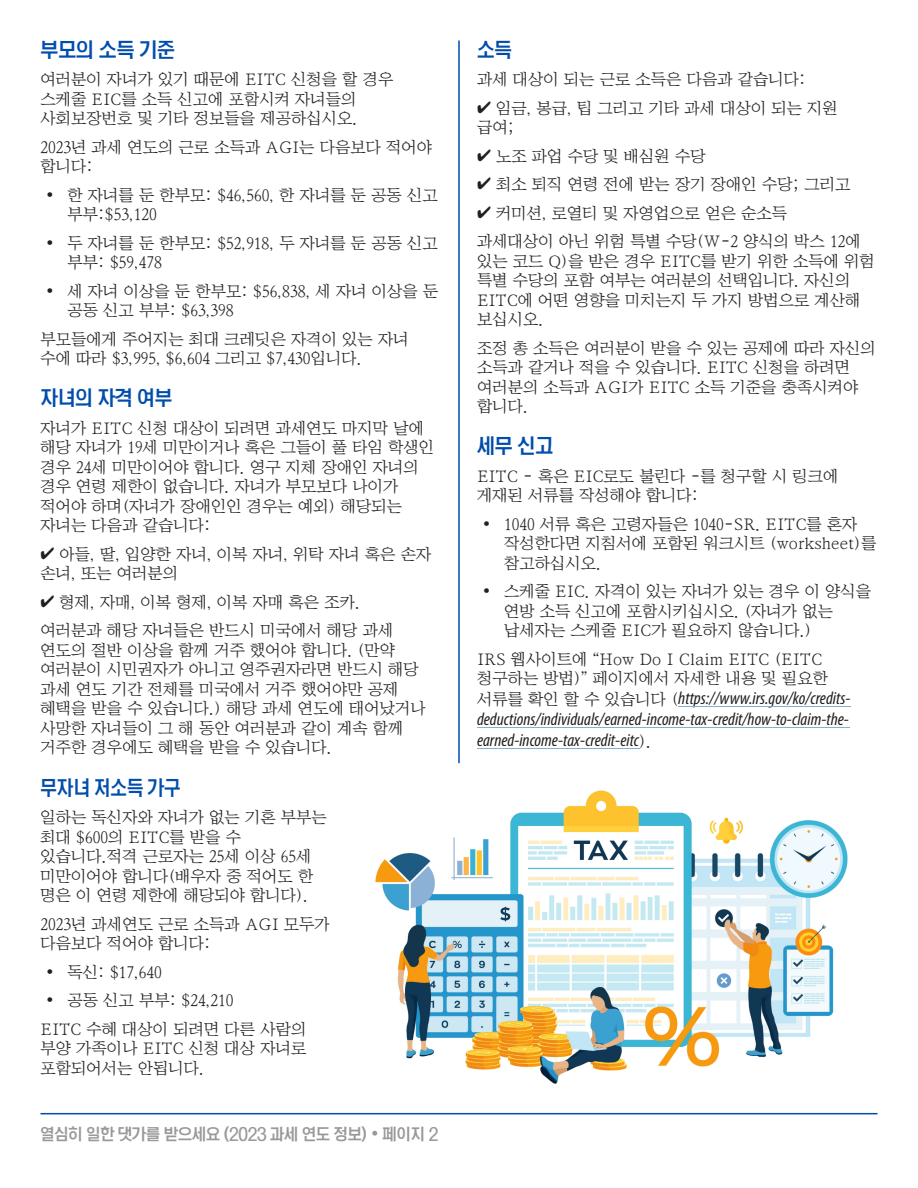
<style>
.page{position:relative;width:918px;height:1188px;background:#fff}
.page>*{position:absolute;margin:0;border:0;box-sizing:border-box;transform-origin:0 0}
.t1{font:21px "San St L";color:#004dac}
.t2{font:21px "San St L";color:#004dac;scale:.92 1}
.t3{font:italic condensed 18px/21px "Myriad Pro";color:#231f20;text-align:justify}
.t4{font:16.5px/19.5px "San Ns M";color:#231f20}
.t5{font:16.5px "San St L";color:#999}
.s1{font-family:"Times"}
.s2{font-family:"Gotham";font-weight:700}
.s3{font-family:"San Ns M";font-style:normal;font-stretch:normal;font-size:16.5px}
</style>
<div class="page">
<hr style="left:40px;top:1113px;width:838px;height:1px;background:#004dac">
<hr style="left:678px;top:706px;width:173px;height:1px;background:#80b1d2">
<hr style="left:477px;top:727px;width:372px;height:1px;background:#80b1d2">
<hr style="left:477px;top:748px;width:162px;height:1px;background:#80b1d2">
<hr style="left:458px;top:40px;width:2px;height:723px;background:#004dac">
<img style="left:375px;top:790px;width:473px;height:294px">
<p class="t1" style="left:40px;top:39px;width:136px">부모의 소득 기준</p>
<p class="t4" style="left:40px;top:69px;width:354px">여러분이 자녀가 있기 때문에 EITC 신청을 할 경우 스케줄 EIC를 소득 신고에 포함시켜 자녀들의 사회보장번호 및 기타 정보들을 제공하십시오.</p>
<p class="t4" style="left:40px;top:137px;width:393px">2023년 과세 연도의 근로 소득과 AGI는 다음보다 적어야 합니다:</p>
<p class="t4" style="left:68px;top:185px;width:372px;text-indent:-20px"><span class="s1">•</span> 한 자녀를 둔 한부모: $46,560, 한 자녀를 둔 공동 신고 부부:$53,120</p>
<p class="t4" style="left:68px;top:233px;width:372px;text-indent:-20px"><span class="s1">•</span> 두 자녀를 둔 한부모: $52,918, 두 자녀를 둔 공동 신고 부부: $59,478</p>
<p class="t4" style="left:68px;top:281px;width:372px;text-indent:-20px"><span class="s1">•</span> 세 자녀 이상을 둔 한부모: $56,838, 세 자녀 이상을 둔 공동 신고 부부: $63,398</p>
<p class="t4" style="left:40px;top:329px;width:370px">부모들에게 주어지는 최대 크레딧은 자격이 있는 자녀 수에 따라 $3,995, $6,604 그리고 $7,430입니다.</p>
<p class="t1" style="left:40px;top:388px;width:133px">자녀의 자격 여부</p>
<p class="t4" style="left:40px;top:418px;width:395px">자녀가 EITC 신청 대상이 되려면 과세연도 마지막 날에 해당 자녀가 19세 미만이거나 혹은 그들이 풀 타임 학생인 경우 24세 미만이어야 합니다. 영구 지체 장애인 자녀의 경우 연령 제한이 없습니다. 자녀가 부모보다 나이가 적어야 하며(자녀가 장애인인 경우는 예외) 해당되는 자녀는 다음과 같습니다:</p>
<p class="t4" style="left:40px;top:544px;width:392px">✔ 아들, 딸, 입양한 자녀, 이복 자녀, 위탁 자녀 혹은 손자 손녀, 또는 여러분의</p>
<p class="t4" style="left:40px;top:588px;width:354px;line-height:28.5px">✔ 형제, 자매, 이복 형제, 이복 자매 혹은 조카. 여러분과 해당 자녀들은 반드시 미국에서 해당 과세</p>
<p class="t4" style="left:40px;top:640px;width:387px">연도의 절반 이상을 함께 거주 했어야 합니다. (만약 여러분이 시민권자가 아니고 영주권자라면 반드시 해당 과세 연도 기간 전체를 미국에서 거주 했어야만 공제 혜택을 받을 수 있습니다.) 해당 과세 연도에 태어났거나 사망한 자녀들이 그 해 동안 여러분과 같이 계속 함께 거주한 경우에도 혜택을 받을 수 있습니다.</p>
<p class="t2" style="left:41px;top:777px;width:154px">무자녀 저소득 가구</p>
<p class="t4" style="left:40px;top:808px;width:288px">일하는 독신자와 자녀가 없는 기혼 부부는 최대 $600의 EITC를 받을 수 있습니다.적격 근로자는 25세 이상 65세 미만이어야 합니다(배우자 중 적어도 한 명은 이 연령 제한에 해당되야 합니다).</p>
<p class="t4" style="left:40px;top:914px;width:291px">2023년 과세연도 근로 소득과 AGI 모두가 다음보다 적어야 합니다:</p>
<p class="t4" style="left:47px;top:962px;width:116px"><span class="s1">•</span> 독신: $17,640</p>
<p class="t4" style="left:40px;top:986px;width:267px;line-height:28.5px;text-indent:7px"><span class="s1">•</span> 공동 신고 부부: $24,210<br>EITC 수혜 대상이 되려면 다른 사람의</p>
<p class="t4" style="left:40px;top:1039px;width:267px">부양 가족이나 EITC 신청 대상 자녀로 포함되어서는 안됩니다.</p>
<p class="t5" style="left:40px;top:1126px;width:399px">열심히 일한 댓가를 받으세요 (2023 과세 연도 정보) <span class="s2">•</span> 페이지 2</p>
<p class="t1" style="left:477px;top:39px;width:36px">소득</p>
<p class="t4" style="left:477px;top:69px;width:330px">과세 대상이 되는 근로 소득은 다음과 같습니다:</p>
<p class="t4" style="left:477px;top:98px;width:362px">✔ 임금, 봉급, 팁 그리고 기타 과세 대상이 되는 지원 급여;</p>
<p class="t4" style="left:477px;top:146px;width:230px">✔ 노조 파업 수당 및 배심원 수당</p>
<p class="t4" style="left:477px;top:174px;width:375px">✔ 최소 퇴직 연령 전에 받는 장기 장애인 수당; 그리고</p>
<p class="t4" style="left:477px;top:198px;width:385px;line-height:28.5px">✔ 커미션, 로열티 및 자영업으로 얻은 순소득 과세대상이 아닌 위험 특별 수당(W-2 양식의 박스 12에</p>
<p class="t4" style="left:477px;top:251px;width:399px">있는 코드 Q)을 받은 경우 EITC를 받기 위한 소득에 위험 특별 수당의 포함 여부는 여러분의 선택입니다. 자신의<br>EITC에 어떤 영향을 미치는지 두 가지 방법으로 계산해 보십시오.</p>
<p class="t4" style="left:477px;top:338px;width:400px">조정 총 소득은 여러분이 받을 수 있는 공제에 따라 자신의 소득과 같거나 적을 수 있습니다. EITC 신청을 하려면 여러분의 소득과 AGI가 EITC 소득 기준을 충족시켜야 합니다.</p>
<p class="t1" style="left:477px;top:436px;width:78px">세무 신고</p>
<p class="t4" style="left:477px;top:466px;width:363px">EITC - 혹은 EIC로도 불린다 -를 청구할 시 링크에 게재된 서류를 작성해야 합니다:</p>
<p class="t4" style="left:504px;top:514px;width:374px;text-indent:-20px"><span class="s1">•</span> 1040 서류 혹은 고령자들은 1040-SR. EITC를 혼자 작성한다면 지침서에 포함된 워크시트 (worksheet)를 참고하십시오.</p>
<p class="t4" style="left:504px;top:582px;width:369px;text-indent:-20px"><span class="s1">•</span> 스케줄 EIC. 자격이 있는 자녀가 있는 경우 이 양식을 연방 소득 신고에 포함시키십시오. (자녀가 없는 납세자는 스케줄 EIC가 필요하지 않습니다.)</p>
<p class="t4" style="left:477px;top:649px;width:353px">IRS 웹사이트에 “How Do I Claim EITC (EITC 청구하는 방법)” 페이지에서 자세한 내용 및 필요한</p>
<p class="t3" style="left:477px;top:689px;width:375px"><span class="s3">서류를 확인 할 수 있습니다 (</span>https://www.irs.gov/ko/credits&shy;deductions/individuals/earned-income-tax-credit/how-to-claim-the&shy;earned-income-tax-credit-eitc<span class="s3">).</span></p>
</div>
